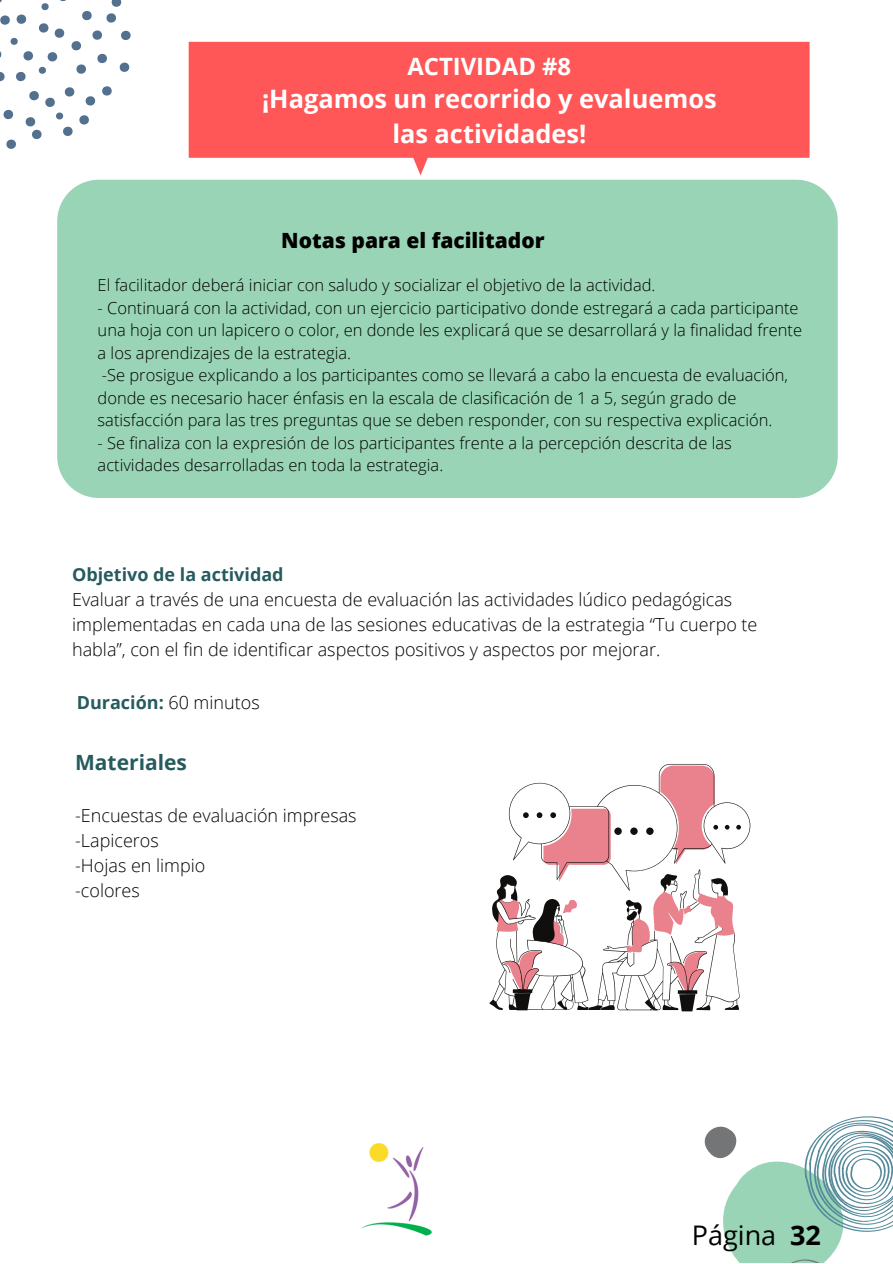
<style>
.page{position:relative;width:893px;height:1264px;background:#fff}
.page>*{position:absolute;margin:0;border:0;box-sizing:border-box;transform-origin:0 0}
.t1{font:27px "Open Sans";color:#000}
.t2{font:700 25.35px/34.8px "Open Sans";color:#fff;text-align:center}
.t3{font:700 23.85px "Open Sans";color:#fff}
.t4{font:800 21px "Open Sans";color:#000}
.t5{font:700 21px "Open Sans";color:#265b5e}
.t6{font:300 18px/24.8px "Open Sans";color:#000}
.t7{font:700 18px "Open Sans";color:#265b5e}
.t8{font:300 16.5px/22.5px "Open Sans";color:#000}
.s1{font-weight:300;color:#000}
.s2{font-weight:700}
</style>
<div class="page">
<svg style="left:0;top:0;width:130px;height:149px"></svg>
<svg style="left:704px;top:1116px;width:188px;height:146px"></svg>
<svg style="left:189px;top:42px;width:620px;height:133px;background:#ff6c6c"></svg>
<div style="left:57px;top:180px;width:780px;height:318px;background:#98d4b5"></div>
<img style="left:361px;top:1143px;width:71px;height:93px">
<svg style="left:489px;top:765px;width:252px;height:246px"></svg>
<h3 class="t3" style="left:407px;top:49px;width:165px">ACTIVIDAD #8</h3>
<h2 class="t2" style="left:262px;top:81px;width:456px">¡Hagamos un recorrido y evaluemos las actividades!</h2>
<p class="t4" style="left:281px;top:225px;width:265px">Notas para el facilitador</p>
<p class="t8" style="left:98px;top:273px;width:559px">El facilitador deberá iniciar con saludo y socializar el objetivo de la actividad.</p>
<p class="t8" style="left:98px;top:296px;width:706px">- Continuará con la actividad, con un ejercicio participativo donde estregará a cada participante una hoja con un lapicero o color, en donde les explicará que se desarrollará y la finalidad frente a los aprendizajes de la estrategia.<br>-Se prosigue explicando a los participantes como se llevará a cabo la encuesta de evaluación, donde es necesario hacer énfasis en la escala de clasificación de 1 a 5, según grado de satisfacción para las tres preguntas que se deben responder, con su respectiva explicación.</p>
<p class="t8" style="left:98px;top:431px;width:635px">- Se finaliza con la expresión de los participantes frente a la percepción descrita de las actividades desarrolladas en toda la estrategia.</p>
<p class="t7" style="left:72px;top:562px;width:213px">Objetivo de la actividad</p>
<p class="t6" style="left:72px;top:586px;width:686px">Evaluar a través de una encuesta de evaluación las actividades lúdico pedagógicas implementadas en cada una de las sesiones educativas de la estrategia “Tu cuerpo te habla”, con el fin de identificar aspectos positivos y aspectos por mejorar.</p>
<p class="t7" style="left:77px;top:690px;width:184px">Duración: <span class="s1">60 minutos</span></p>
<p class="t5" style="left:75px;top:747px;width:113px">Materiales</p>
<p class="t6" style="left:75px;top:803px;width:283px">-Encuestas de evaluación impresas -Lapiceros<br>-Hojas en limpio<br>-colores</p>
<h1 class="t1" style="left:691px;top:1216px;width:131px">Página <span class="s2">32</span></h1>
</div>
